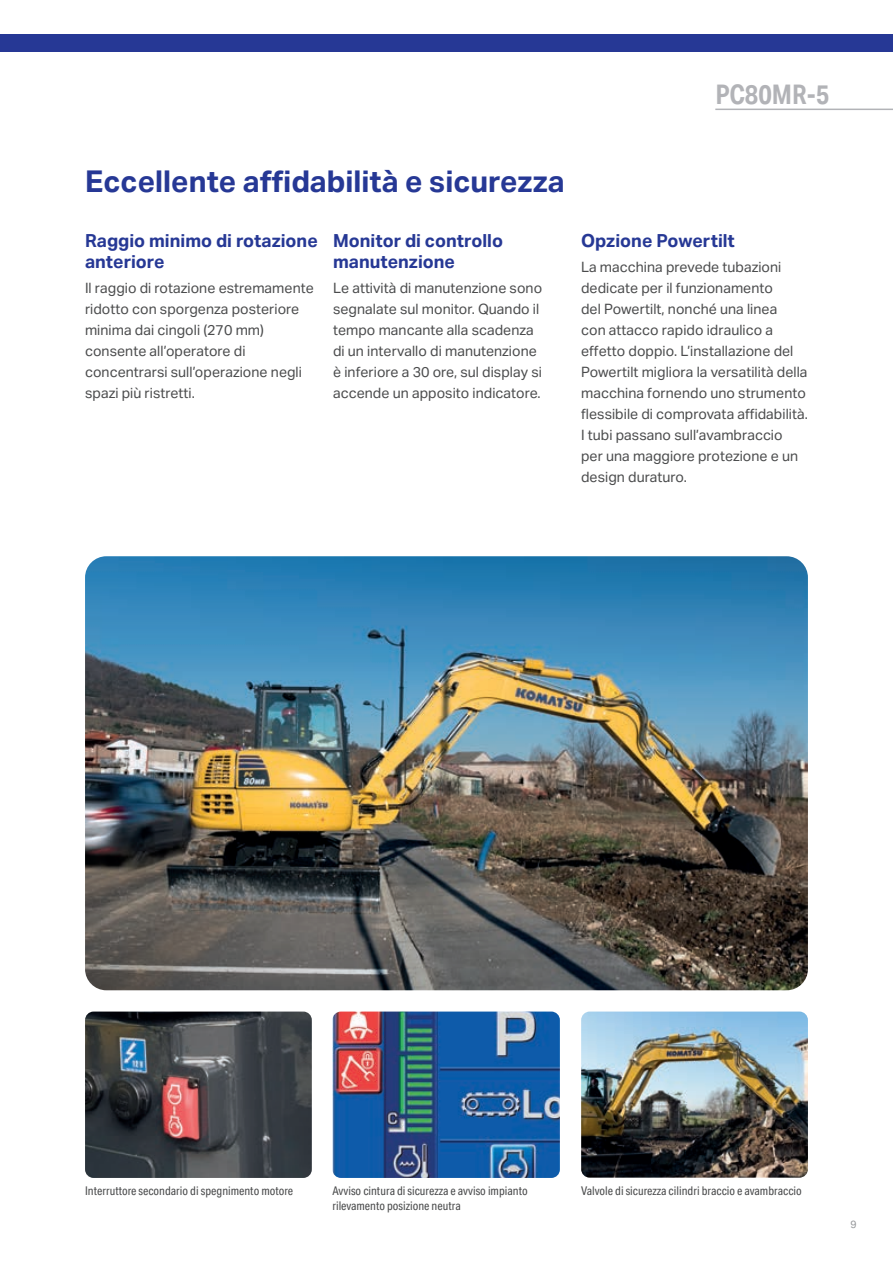
<style>
.page{position:relative;width:893px;height:1263px;background:#fff}
.page>*{position:absolute;margin:0;border:0;box-sizing:border-box;transform-origin:0 0}
.t1{font:700 30px "Aktiv Grotesk";color:#263895}
.t2{font:700 27px "Aktiv Grotesk Cd";color:#b2b3b7}
.t3{font:700 18px/21px "Aktiv Grotesk";color:#263895}
.t4{font:14.25px/21px "Aktiv Grotesk";color:#4b4c4d}
.t5{font:12px/15px "Aktiv Grotesk Cd";color:#4b4c4d}
.t6{font:10.5px "Aktiv Grotesk";color:#939598}
</style>
<div class="page">
<img style="left:85px;top:1011px;width:227px;height:167px">
<img style="left:332px;top:1011px;width:228px;height:167px">
<img style="left:581px;top:1011px;width:227px;height:167px">
<img style="left:85px;top:556px;width:723px;height:434px">
<div style="left:0;top:34px;width:893px;height:17px;background:#263895"></div>
<hr style="left:715px;top:109px;width:178px;height:1px;background:#b2b3b7">
<h2 class="t2" style="left:715px;top:79px;width:115px">PC80MR-5</h2>
<h1 class="t1" style="left:85px;top:164px;width:481px">Eccellente affidabilità e sicurezza</h1>
<p class="t3" style="left:85px;top:230px;width:234px">Raggio minimo di rotazione anteriore</p>
<p class="t4" style="left:85px;top:278px;width:230px">Il raggio di rotazione estremamente ridotto con sporgenza posteriore minima dai cingoli (270 mm) consente all’operatore di concentrarsi sull’operazione negli spazi più ristretti.</p>
<p class="t3" style="left:333px;top:230px;width:172px">Monitor di controllo manutenzione</p>
<p class="t4" style="left:333px;top:278px;width:211px">Le attività di manutenzione sono segnalate sul monitor. Quando il tempo mancante alla scadenza di un intervallo di manutenzione è inferiore a 30 ore, sul display si accende un apposito indicatore.</p>
<p class="t3" style="left:581px;top:230px;width:155px">Opzione Powertilt</p>
<p class="t4" style="left:581px;top:257px;width:228px">La macchina prevede tubazioni dedicate per il funzionamento<br>del Powertilt, nonché una linea<br>con attacco rapido idraulico a effetto doppio. L’installazione del<br>Powertilt migliora la versatilità della macchina fornendo uno strumento flessibile di comprovata affidabilità.<br>I tubi passano sull’avambraccio per una maggiore protezione e un design duraturo.</p>
<p class="t5" style="left:85px;top:1183px;width:210px">Interruttore secondario di spegnimento motore</p>
<p class="t5" style="left:332px;top:1183px;width:197px">Avviso cintura di sicurezza e avviso impianto rilevamento posizione neutra</p>
<p class="t5" style="left:581px;top:1183px;width:222px">Valvole di sicurezza cilindri braccio e avambraccio</p>
<p class="t6" style="left:850px;top:1218px;width:8px">9</p>
</div>
